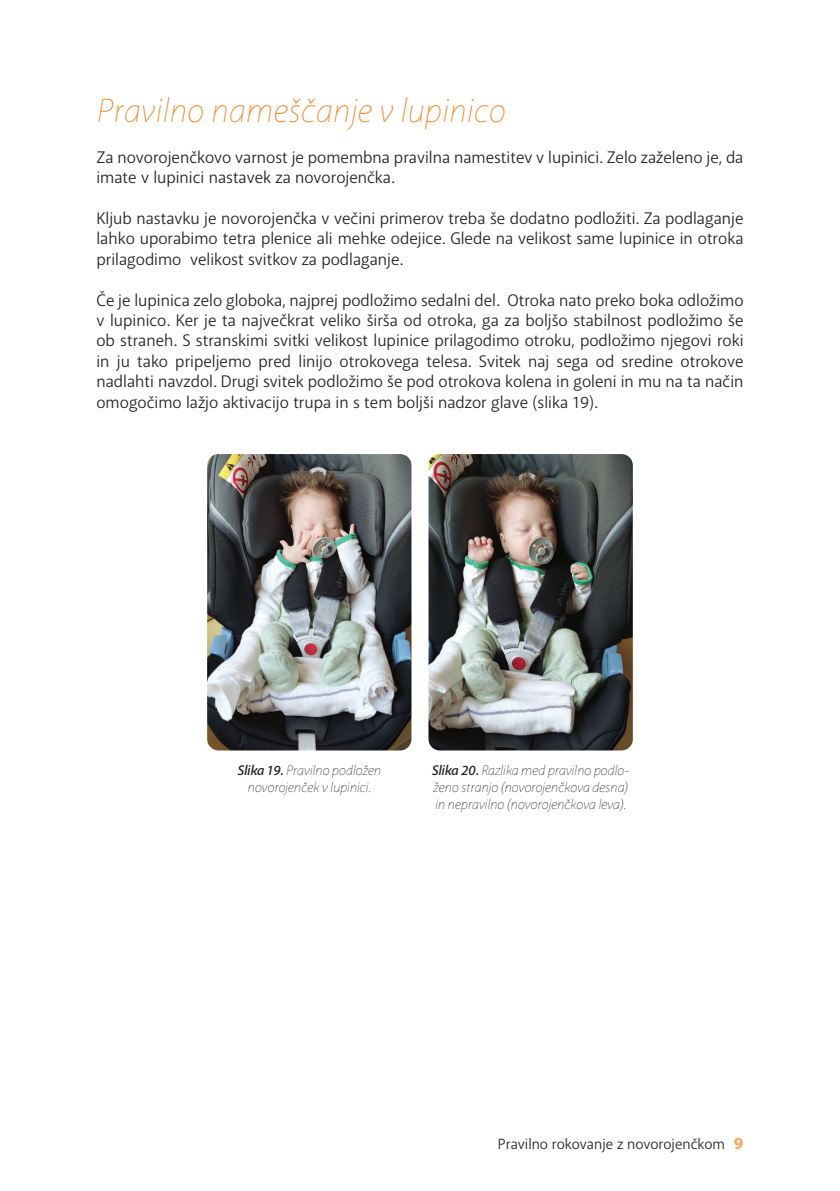
<style>
.page{position:relative;width:840px;height:1191px;background:#fff}
.page>*{position:absolute;margin:0;border:0;box-sizing:border-box;transform-origin:0 0}
.podnaslov_1{font:italic 100 34px "Akagi";color:#f58220}
.text{font:17px/20.4px "Akagi";color:#231f20;text-align:justify}
.t1{font:15px "Akagi";color:#231f20}
.opis_slike{font:italic 100 14px/16.8px "Akagi";letter-spacing:-.01em;color:#231f20;text-align:center}
.s1{font-weight:600}
.s2{font-weight:800;font-size:17px;color:#f9a75d}
</style>
<div class="page">
<img style="left:207px;top:454px;width:204px;height:296px">
<img style="left:428px;top:454px;width:204px;height:296px">
<p class="podnaslov_1" style="left:96px;top:90px;width:410px">Pravilno nameščanje v lupinico</p>
<p class="text" style="left:96px;top:147px;width:648px">Za novorojenčkovo varnost je pomembna pravilna namestitev v lupinici. Zelo zaželeno je, da imate v lupinici nastavek za novorojenčka.</p>
<p class="text" style="left:96px;top:208px;width:648px">Kljub nastavku je novorojenčka v večini primerov treba še dodatno podložiti. Za podlaganje lahko uporabimo tetra plenice ali mehke odejice. Glede na velikost same lupinice in otroka prilagodimo velikost svitkov za podlaganje.</p>
<p class="text" style="left:96px;top:289px;width:648px">Če je lupinica zelo globoka, najprej podložimo sedalni del. Otroka nato preko boka odložimo v lupinico. Ker je ta največkrat veliko širša od otroka, ga za boljšo stabilnost podložimo še ob straneh. S stranskimi svitki velikost lupinice prilagodimo otroku, podložimo njegovi roki in ju tako pripeljemo pred linijo otrokovega telesa. Svitek naj sega od sredine otrokove nadlahti navzdol. Drugi svitek podložimo še pod otrokova kolena in goleni in mu na ta način omogočimo lažjo aktivacijo trupa in s tem boljši nadzor glave (slika 19).</p>
<p class="opis_slike" style="left:237px;top:762px;width:145px"><span class="s1">Slika 19.</span> Pravilno podložen novorojenček v lupinici.</p>
<p class="opis_slike" style="left:431px;top:762px;width:199px;text-align:justify"><span class="s1">Slika 20.</span> Razlika med pravilno podlo&shy;ženo stranjo (novorojenčkova desna) in nepravilno (novorojenčkova leva).</p>
<p class="t1" style="left:497px;top:1135px;width:247px">Pravilno rokovanje z novorojenčkom <span class="s2">9</span></p>
</div>
